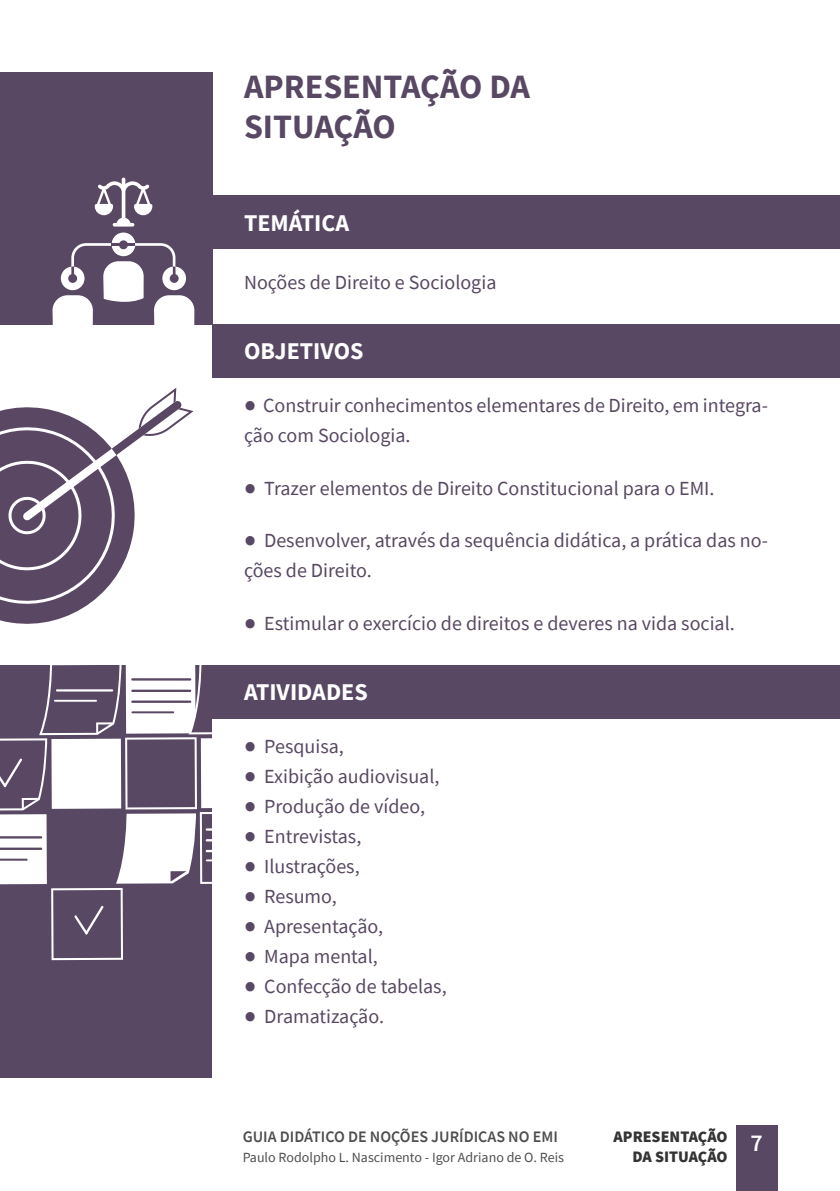
<style>
.page{position:relative;width:840px;height:1191px;background:#fff}
.page>*{position:absolute;margin:0;border:0;box-sizing:border-box;transform-origin:0 0}
.t1{font:700 34px/40.4px "Source Sans Pro";color:#584863}
.t2{font:700 24px "Source Sans Pro";color:#fff}
.t3{font:600 24px "Source Sans Pro";color:#fff}
.t4{font:20px/30px "Source Sans Pro";color:#584863}
.t5{font:600 16px "Source Sans Pro";color:#000}
.t6{font:900 16px/20px "Source Sans Pro";color:#000;text-align:right}
.t7{font:14px "Source Sans Pro";color:#000}
.s1{font-size:40px}
</style>
<div class="page">
<div style="left:0;top:665px;width:212px;height:412px;background:#584863"></div>
<svg style="left:0;top:665px;width:212px;height:295px"></svg>
<div style="left:212px;top:663px;width:627px;height:56px;background:#584863"></div>
<div style="left:735px;top:1125px;width:42px;height:66px;background:#584863"></div>
<div style="left:0;top:323px;width:839px;height:342px;background:#fff"></div>
<div style="left:213px;top:324px;width:626px;height:54px;background:#584863"></div>
<div style="left:158px;top:195px;width:681px;height:54px;background:#584863"></div>
<div style="left:0;top:72px;width:213px;height:252px;background:#584863"></div>
<svg style="left:0;top:387px;width:194px;height:237px"></svg>
<div style="left:112px;top:232px;width:23px;height:24px;background:#fff;border-radius:50%"></div>
<svg style="left:95px;top:178px;width:57px;height:49px"></svg>
<svg style="left:52px;top:243px;width:142px;height:82px"></svg>
<div style="left:119px;top:240px;width:9px;height:9px;background:#594763;border-radius:50%"></div>
<hr style="left:112px;top:243px;width:23px;height:3px;background:#594763">
<h1 class="t1" style="left:244px;top:66px;width:287px">APRESENTAÇÃO DA<br>SITUAÇÃO</h1>
<p class="t2" style="left:244px;top:206px;width:107px">TEMÁTICA</p>
<p class="t4" style="left:244px;top:267px;width:254px">Noções de Direito e Sociologia</p>
<p class="t2" style="left:244px;top:335px;width:121px">OBJETIVOS</p>
<p class="t4" style="left:244px;top:390px;width:525px"><span class="s1">•</span> Construir conhecimentos elementares de Direito, em integra&shy;ção com Sociologia.</p>
<p class="t4" style="left:244px;top:473px;width:471px"><span class="s1">•</span> Trazer elementos de Direito Constitucional para o EMI.</p>
<p class="t4" style="left:244px;top:526px;width:525px"><span class="s1">•</span> Desenvolver, através da sequência didática, a prática das no&shy;ções de Direito.</p>
<p class="t4" style="left:244px;top:608px;width:492px"><span class="s1">•</span> Estimular o exercício de direitos e deveres na vida social.</p>
<p class="t2" style="left:244px;top:676px;width:125px">ATIVIDADES</p>
<p class="t4" style="left:244px;top:731px;width:101px"><span class="s1">•</span> Pesquisa,</p>
<p class="t4" style="left:244px;top:761px;width:197px"><span class="s1">•</span> Exibição audiovisual,</p>
<p class="t4" style="left:244px;top:791px;width:182px"><span class="s1">•</span> Produção de vídeo,</p>
<p class="t4" style="left:244px;top:821px;width:119px"><span class="s1">•</span> Entrevistas,</p>
<p class="t4" style="left:244px;top:851px;width:117px"><span class="s1">•</span> Ilustrações,</p>
<p class="t4" style="left:244px;top:881px;width:94px"><span class="s1">•</span> Resumo,</p>
<p class="t4" style="left:244px;top:911px;width:141px"><span class="s1">•</span> Apresentação,</p>
<p class="t4" style="left:244px;top:941px;width:135px"><span class="s1">•</span> Mapa mental,</p>
<p class="t4" style="left:244px;top:971px;width:204px"><span class="s1">•</span> Confecção de tabelas,</p>
<p class="t4" style="left:244px;top:1001px;width:141px"><span class="s1">•</span> Dramatização.</p>
<p class="t5" style="left:242px;top:1125px;width:316px">GUIA DIDÁTICO DE NOÇÕES JURÍDICAS NO EMI</p>
<p class="t7" style="left:242px;top:1148px;width:323px">Paulo Rodolpho L. Nascimento - Igor Adriano de O. Reis</p>
<p class="t6" style="left:613px;top:1126px;width:115px">APRESENTAÇÃO<br>DA SITUAÇÃO</p>
<p class="t3" style="left:750px;top:1127px;width:14px">7</p>
</div>
